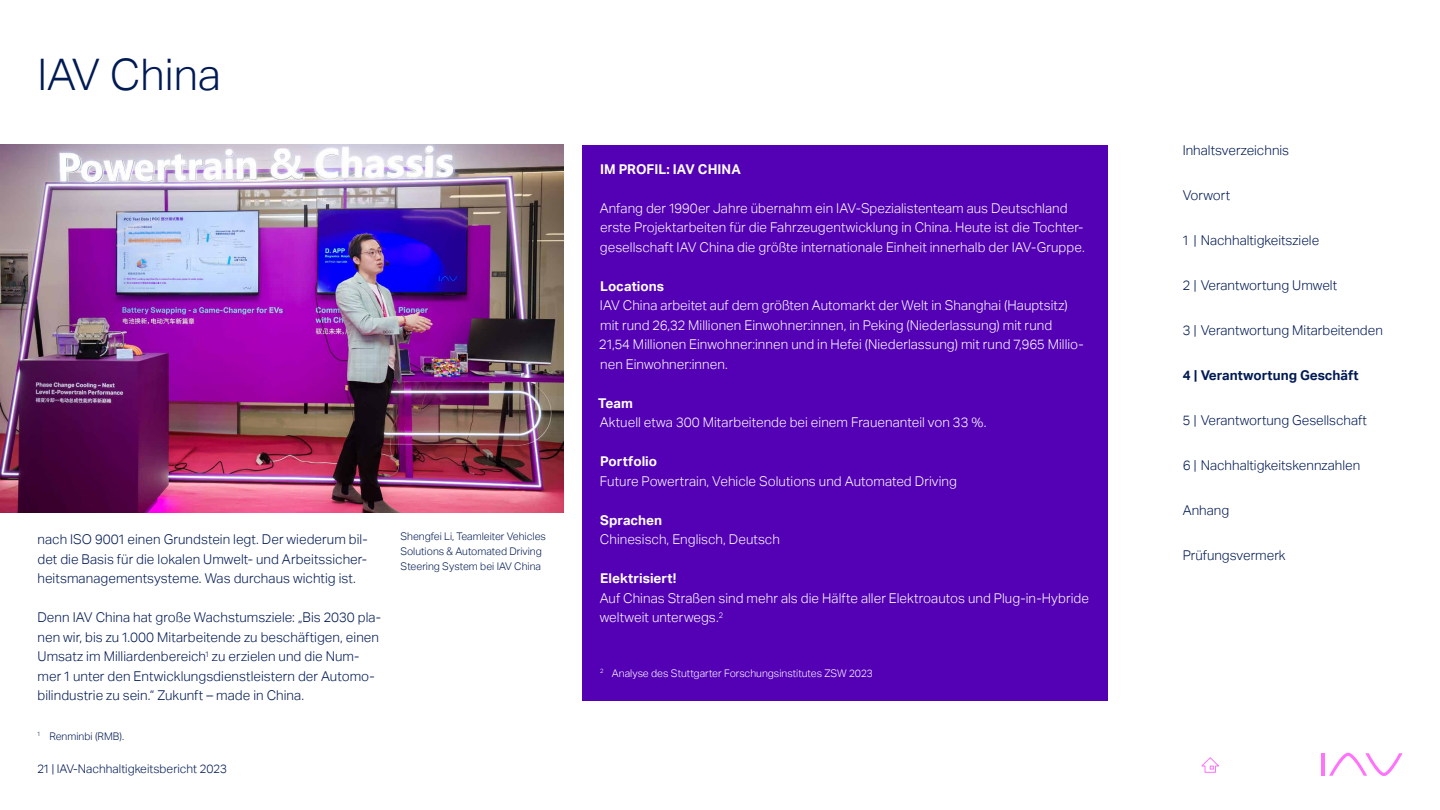
<style>
.page{position:relative;width:1440px;height:810px;background:#fff}
.page>*{position:absolute;margin:0;border:0;box-sizing:border-box;transform-origin:0 0}
.t1{font:300 43.5px "Aktiv Grotesk";color:#001a54}
.t2{font:300 13.5px/19.5px "Aktiv Grotesk";letter-spacing:.005em;color:#fff}
.t3{font:300 13.5px/19.5px "Aktiv Grotesk";color:#001a54;text-align:justify}
.t4{font:700 13.5px "Aktiv Grotesk";color:#fff}
.t5{font:700 13.5px "Aktiv Grotesk";color:#001a54}
.t6{font:300 12px "Aktiv Grotesk";color:#001a54}
.t7{font:300 10.5px/15px "Aktiv Grotesk";color:#001a54}
.t8{font:300 10.5px "Aktiv Grotesk";color:#fff}
</style>
<div class="page">
<hr style="left:1321px;top:753px;width:3px;height:23px;background:#ff73fa">
<svg style="left:1329px;top:753px;width:74px;height:23px"></svg>
<div style="left:582px;top:145px;width:526px;height:555px;background:#5400b5"></div>
<img style="left:0;top:145px;width:563px;height:368px">
<svg style="left:1201px;top:757px;width:18px;height:16px"></svg>
<h1 class="t1" style="left:37px;top:50px;width:185px">IAV China</h1>
<p class="t3" style="left:38px;top:530px;width:332px">nach ISO 9001 einen Grundstein legt. Der wiederum bil&shy;det die Basis für die lokalen Umwelt- und Arbeitssicher&shy;heitsmanagementsysteme. Was durchaus wichtig ist.</p>
<p class="t3" style="left:38px;top:608px;width:345px;text-align:left">Denn IAV China hat große Wachstumsziele: „Bis 2030 pla&shy;nen wir, bis zu 1.000 Mitarbeitende zu beschäftigen, einen Umsatz im Milliardenbereich<sup>1</sup> zu erzielen und die Num&shy;mer 1 unter den Entwicklungsdienstleistern der Automo&shy;bilindustrie zu sein.“ Zukunft – made in China.</p>
<p class="t7" style="left:38px;top:728px;width:88px"><sup>1</sup> Renminbi (RMB).</p>
<p class="t6" style="left:38px;top:761px;width:191px">21 | IAV-Nachhaltigkeitsbericht 2023</p>
<p class="t7" style="left:400px;top:529px;width:147px">Shengfei Li, Teamleiter Vehicles<br>Solutions &amp; Automated Driving<br>Steering System bei IAV China</p>
<p class="t4" style="left:600px;top:161px;width:142px">IM PROFIL: IAV CHINA</p>
<p class="t2" style="left:600px;top:199px;width:487px">Anfang der 1990er Jahre übernahm ein IAV-Spezialistenteam aus Deutschland erste Projektarbeiten für die Fahrzeugentwicklung in China. Heute ist die Tochter&shy;gesellschaft IAV China die größte internationale Einheit innerhalb der IAV-Gruppe.</p>
<p class="t4" style="left:600px;top:278px;width:66px">Locations</p>
<p class="t2" style="left:599px;top:296px;width:486px">IAV China arbeitet auf dem größten Automarkt der Welt in Shanghai (Hauptsitz) mit rund 26,32 Millionen Einwohner:innen, in Peking (Niederlassung) mit rund 21,54 Millionen Einwohner:innen und in Hefei (Niederlassung) mit rund 7,965 Millio&shy;nen Einwohner:innen.</p>
<p class="t4" style="left:598px;top:395px;width:36px">Team</p>
<p class="t2" style="left:600px;top:413px;width:388px">Aktuell etwa 300 Mitarbeitende bei einem Frauenanteil von 33 %.</p>
<p class="t4" style="left:600px;top:454px;width:59px">Portfolio</p>
<p class="t2" style="left:600px;top:472px;width:359px">Future Powertrain, Vehicle Solutions und Automated Driving</p>
<p class="t4" style="left:600px;top:512px;width:64px">Sprachen</p>
<p class="t2" style="left:600px;top:530px;width:181px">Chinesisch, Englisch, Deutsch</p>
<p class="t4" style="left:600px;top:571px;width:78px">Elektrisiert!</p>
<p class="t2" style="left:600px;top:589px;width:491px">Auf Chinas Straßen sind mehr als die Hälfte aller Elektroautos und Plug-in-Hybride weltweit unterwegs.<sup>2</sup></p>
<p class="t8" style="left:600px;top:667px;width:274px"><sup>2</sup> Analyse des Stuttgarter Forschungsinstitutes ZSW 2023</p>
<p class="t3" style="left:1183px;top:140px;width:108px">Inhaltsverzeichnis</p>
<p class="t3" style="left:1183px;top:185px;width:49px">Vorwort</p>
<p class="t3" style="left:1183px;top:230px;width:138px">1 | Nachhaltigkeitsziele</p>
<p class="t3" style="left:1183px;top:275px;width:156px">2 | Verantwortung Umwelt</p>
<p class="t3" style="left:1183px;top:320px;width:202px">3 | Verantwortung Mitarbeitenden</p>
<p class="t5" style="left:1183px;top:367px;width:177px">4 | Verantwortung Geschäft</p>
<p class="t3" style="left:1183px;top:410px;width:186px">5 | Verantwortung Gesellschaft</p>
<p class="t3" style="left:1183px;top:455px;width:179px">6 | Nachhaltigkeitskennzahlen</p>
<p class="t3" style="left:1183px;top:500px;width:48px">Anhang</p>
<p class="t3" style="left:1183px;top:545px;width:104px">Prüfungsvermerk</p>
</div>
